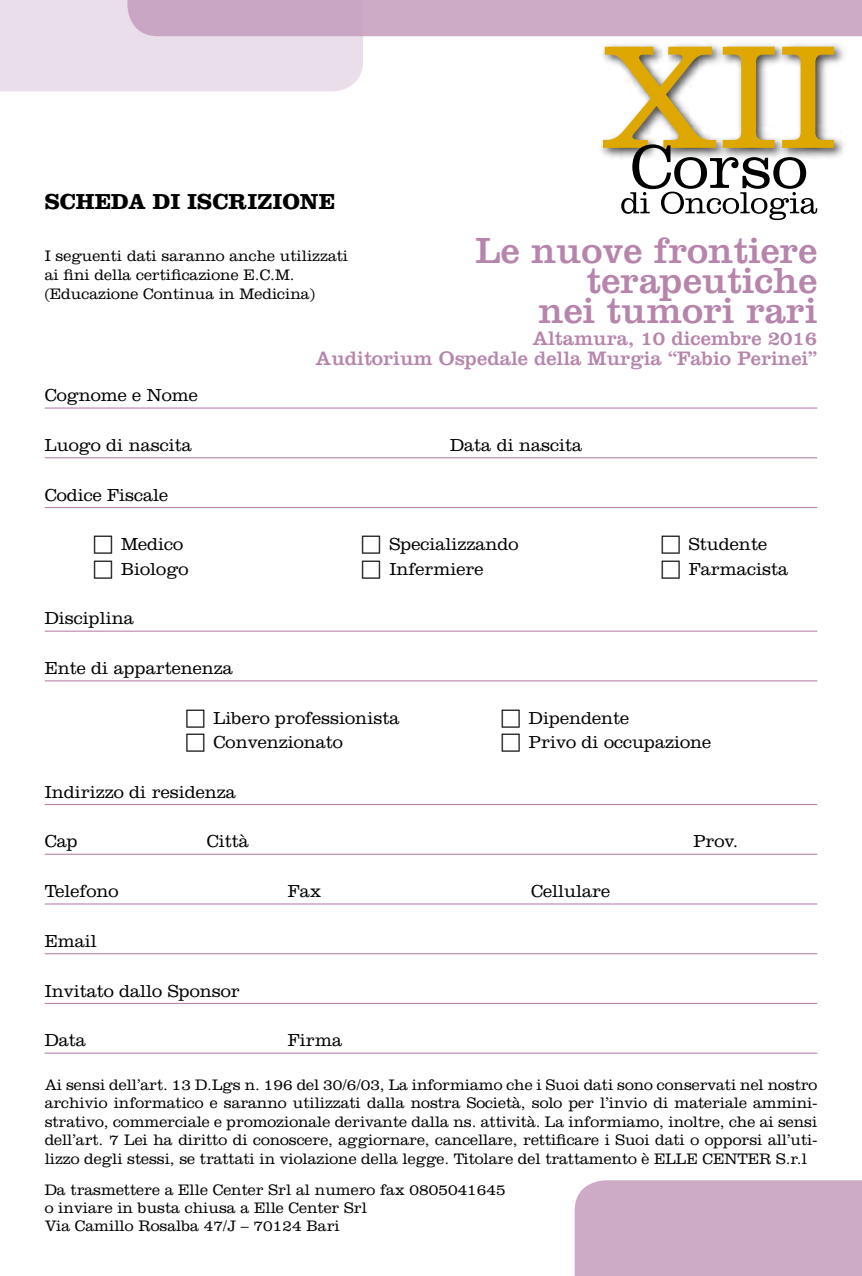
<style>
.page{position:relative;width:862px;height:1276px;background:#fff}
.page>*{position:absolute;margin:0;border:0;box-sizing:border-box;transform-origin:0 0}
.t1{font:300 152.55px "Clarendon LT Std";color:#dea800}
.t2{font:37.8px/29.7px "Clarendon LT Std";color:#b785ac;text-align:right}
.t3{font:700 22.5px "Clarendon LT Std";color:#000}
.t4{font:20.25px/20.2px "Clarendon LT Std";color:#b785ac;text-align:right}
.t5{font:300 18px "Clarendon LT Std";color:#000}
.t6{font:300 15.75px/18.4px "Clarendon LT Std";color:#000}
</style>
<div class="page">
<svg style="left:0;top:0;width:861px;height:91px"></svg>
<div style="left:574px;top:1180px;width:287px;height:96px;background:#cdabc7"></div>
<hr style="left:45px;top:407px;width:771px;height:1px;background:#b785ac">
<hr style="left:45px;top:457px;width:771px;height:1px;background:#b785ac">
<hr style="left:45px;top:507px;width:771px;height:1px;background:#b785ac">
<hr style="left:45px;top:630px;width:771px;height:2px;background:#b785ac">
<hr style="left:45px;top:680px;width:771px;height:1px;background:#b785ac">
<hr style="left:45px;top:804px;width:771px;height:1px;background:#b785ac">
<hr style="left:45px;top:853px;width:771px;height:2px;background:#b785ac">
<hr style="left:45px;top:903px;width:771px;height:1px;background:#b785ac">
<hr style="left:45px;top:953px;width:771px;height:1px;background:#b785ac">
<hr style="left:45px;top:1003px;width:771px;height:1px;background:#b785ac">
<hr style="left:45px;top:1052px;width:771px;height:1px;background:#b785ac">
<div style="left:597px;top:42px;width:248px;height:117px;background:#000;opacity:.75"></div>
<svg style="left:621px;top:144px;width:195px;height:76px"></svg>
<h3 class="t3" style="left:45px;top:187px;width:291px">SCHEDA DI ISCRIZIONE</h3>
<h1 class="t1" style="left:600px;top:9px;width:239px">XII</h1>
<h2 class="t2" style="left:475px;top:236px;width:343px">Le nuove frontiere terapeutiche<br>nei tumori rari</h2>
<p class="t4" style="left:315px;top:328px;width:503px">Altamura, 10 dicembre 2016<br>Auditorium Ospedale della Murgia “Fabio Perinei”</p>
<p class="t6" style="left:45px;top:246px;width:305px">I seguenti dati saranno anche utilizzati ai fini della certificazione E.C.M. (Educazione Continua in Medicina)</p>
<p class="t5" style="left:45px;top:385px;width:154px">Cognome e Nome</p>
<p class="t5" style="left:45px;top:434px;width:149px">Luogo di nascita</p>
<p class="t5" style="left:450px;top:434px;width:134px">Data di nascita</p>
<p class="t5" style="left:45px;top:484px;width:125px">Codice Fiscale</p>
<p class="t5" style="left:121px;top:534px;width:63px">Medico</p>
<p class="t5" style="left:389px;top:534px;width:131px">Specializzando</p>
<p class="t5" style="left:688px;top:534px;width:80px">Studente</p>
<p class="t5" style="left:121px;top:558px;width:69px">Biologo</p>
<p class="t5" style="left:389px;top:558px;width:95px">Infermiere</p>
<p class="t5" style="left:688px;top:558px;width:101px">Farmacista</p>
<p class="t5" style="left:45px;top:608px;width:90px">Disciplina</p>
<p class="t5" style="left:45px;top:657px;width:190px">Ente di appartenenza</p>
<p class="t5" style="left:213px;top:707px;width:187px">Libero professionista</p>
<p class="t5" style="left:528px;top:707px;width:102px">Dipendente</p>
<p class="t5" style="left:213px;top:731px;width:131px">Convenzionato</p>
<p class="t5" style="left:528px;top:731px;width:184px">Privo di occupazione</p>
<p class="t5" style="left:45px;top:781px;width:192px">Indirizzo di residenza</p>
<p class="t5" style="left:45px;top:831px;width:35px">Cap</p>
<p class="t5" style="left:207px;top:831px;width:44px">Città</p>
<p class="t5" style="left:693px;top:831px;width:46px">Prov.</p>
<p class="t5" style="left:45px;top:880px;width:75px">Telefono</p>
<p class="t5" style="left:288px;top:880px;width:35px">Fax</p>
<p class="t5" style="left:531px;top:880px;width:81px">Cellulare</p>
<p class="t5" style="left:45px;top:930px;width:53px">Email</p>
<p class="t5" style="left:45px;top:980px;width:197px">Invitato dallo Sponsor</p>
<p class="t5" style="left:45px;top:1030px;width:43px">Data</p>
<p class="t5" style="left:288px;top:1030px;width:55px">Firma</p>
<p class="t6" style="left:45px;top:1075px;width:773px;text-align:justify">Ai sensi dell’art. 13 D.Lgs n. 196 del 30/6/03, La informiamo che i Suoi dati sono conservati nel nostro archivio informatico e saranno utilizzati dalla nostra Società, solo per l’invio di materiale ammini&shy;strativo, commerciale e promozionale derivante dalla ns. attività. La informiamo, inoltre, che ai sensi dell’art. 7 Lei ha diritto di conoscere, aggiornare, cancellare, rettificare i Suoi dati o opporsi all’uti&shy;lizzo degli stessi, se trattati in violazione della legge. Titolare del trattamento è ELLE CENTER S.r.l</p>
<p class="t6" style="left:45px;top:1180px;width:462px">Da trasmettere a Elle Center Srl al numero fax 0805041645 o inviare in busta chiusa a Elle Center Srl<br>Via Camillo Rosalba 47/J – 70124 Bari</p>
</div>
